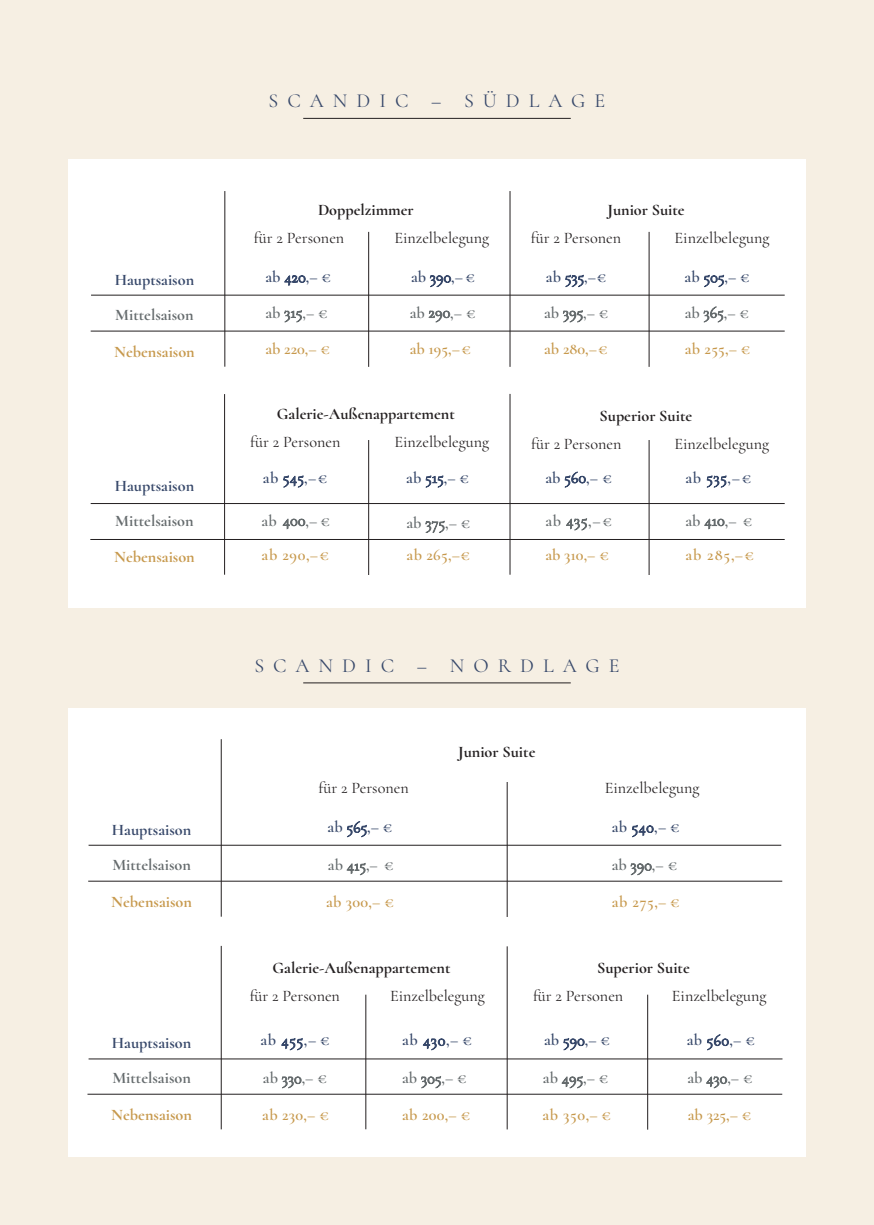
<style>
.page{position:relative;width:874px;height:1225px;background:#fff}
.page>*{position:absolute;margin:0;border:0;box-sizing:border-box;transform-origin:0 0}
.t1{font:20px "Cormorant";letter-spacing:.45em;color:#37486a}
.t2{font:16.2px "Cormorant";color:#231f20}
.t3{font:600 16.2px "Cormorant";color:#37486a}
.t4{font:600 16.2px "Cormorant";color:#656b6d}
.t5{font:600 16.2px "Cormorant";letter-spacing:.02em;color:#c7994d}
.t6{font:700 16.2px "Cormorant";color:#231f20}
.t7{font:700 16.2px "Cormorant";color:#656b6d}
.t8{font:700 16.2px "Cormorant";color:#37486a}
.t9{font:700 16.2px "Cormorant";color:#c7994d}
.s1{font-weight:400}
.s2{font-weight:300}
</style>
<div class="page">
<div style="left:0;top:0;width:873px;height:1225px;background:#f6efe3"></div>
<div style="left:68px;top:159px;width:737px;height:448px;background:#fff"></div>
<hr style="left:509px;top:191px;width:1px;height:176px;background:#231f20">
<hr style="left:224px;top:191px;width:1px;height:176px;background:#231f20">
<hr style="left:509px;top:394px;width:1px;height:181px;background:#231f20">
<hr style="left:224px;top:394px;width:1px;height:181px;background:#231f20">
<hr style="left:368px;top:440px;width:1px;height:135px;background:#231f20">
<hr style="left:368px;top:232px;width:1px;height:135px;background:#231f20">
<hr style="left:648px;top:440px;width:1px;height:135px;background:#231f20">
<hr style="left:648px;top:232px;width:1px;height:135px;background:#231f20">
<hr style="left:91px;top:295px;width:693px;height:1px;background:#231f20">
<hr style="left:91px;top:503px;width:693px;height:1px;background:#231f20">
<hr style="left:91px;top:331px;width:693px;height:1px;background:#231f20">
<hr style="left:90px;top:539px;width:694px;height:1px;background:#231f20">
<hr style="left:303px;top:118px;width:267px;height:1px;background:#231f20">
<hr style="left:303px;top:682px;width:267px;height:1px;background:#231f20">
<div style="left:68px;top:708px;width:737px;height:448px;background:#fff"></div>
<hr style="left:221px;top:739px;width:1px;height:177px;background:#231f20">
<hr style="left:221px;top:946px;width:1px;height:183px;background:#231f20">
<hr style="left:506px;top:946px;width:1px;height:183px;background:#231f20">
<hr style="left:506px;top:782px;width:1px;height:135px;background:#231f20">
<hr style="left:365px;top:994px;width:1px;height:135px;background:#231f20">
<hr style="left:647px;top:994px;width:1px;height:135px;background:#231f20">
<hr style="left:88px;top:845px;width:692px;height:1px;background:#231f20">
<hr style="left:88px;top:1058px;width:694px;height:1px;background:#231f20">
<hr style="left:88px;top:881px;width:693px;height:1px;background:#231f20">
<hr style="left:87px;top:1093px;width:694px;height:1px;background:#231f20">
<p class="t1" style="left:268px;top:88px;width:338px">SCANDIC – SÜDLAGE</p>
<p class="t6" style="left:318px;top:200px;width:97px">Doppelzimmer</p>
<p class="t2" style="left:254px;top:228px;width:92px">für 2 Personen</p>
<p class="t2" style="left:394px;top:228px;width:96px">Einzelbelegung</p>
<p class="t6" style="left:607px;top:200px;width:79px">Junior Suite</p>
<p class="t2" style="left:530px;top:228px;width:92px">für 2 Personen</p>
<p class="t2" style="left:674px;top:228px;width:96px">Einzelbelegung</p>
<p class="t8" style="left:115px;top:270px;width:81px">Hauptsaison</p>
<p class="t3" style="left:265px;top:267px;width:67px">ab <span class="s1">420</span>,– €</p>
<p class="t3" style="left:411px;top:267px;width:65px">ab <span class="s1">390</span>,– €</p>
<p class="t3" style="left:545px;top:267px;width:62px">ab <span class="s1">535</span>,– €</p>
<p class="t3" style="left:684px;top:267px;width:66px">ab <span class="s1">505</span>,– €</p>
<p class="t7" style="left:115px;top:305px;width:80px">Mittelsaison</p>
<p class="t4" style="left:265px;top:302px;width:64px">ab <span class="s1">315</span>,– €</p>
<p class="t4" style="left:409px;top:302px;width:67px">ab <span class="s1">290</span>,– €</p>
<p class="t4" style="left:544px;top:302px;width:66px">ab <span class="s1">395</span>,– €</p>
<p class="t4" style="left:684px;top:302px;width:66px">ab <span class="s1">365</span>,– €</p>
<p class="t9" style="left:114px;top:341px;width:82px">Nebensaison</p>
<p class="t5" style="left:265px;top:338px;width:66px">ab 220,– €</p>
<p class="t5" style="left:409px;top:338px;width:63px">ab 195,– €</p>
<p class="t5" style="left:544px;top:338px;width:65px">ab 280,– €</p>
<p class="t5" style="left:684px;top:338px;width:67px">ab 255,– €</p>
<p class="t6" style="left:277px;top:404px;width:179px">Galerie-Außenappartement</p>
<p class="t2" style="left:250px;top:432px;width:92px">für 2 Personen</p>
<p class="t2" style="left:394px;top:432px;width:96px">Einzelbelegung</p>
<p class="t6" style="left:599px;top:405px;width:94px">Superior Suite</p>
<p class="t2" style="left:531px;top:434px;width:92px">für 2 Personen</p>
<p class="t2" style="left:674px;top:434px;width:96px">Einzelbelegung</p>
<p class="t8" style="left:115px;top:475px;width:81px">Hauptsaison</p>
<p class="t3" style="left:263px;top:467px;width:66px">ab <span class="s1">545</span>,– €</p>
<p class="t3" style="left:406px;top:467px;width:64px">ab <span class="s1">515</span>,– €</p>
<p class="t3" style="left:545px;top:467px;width:68px">ab <span class="s1">560</span>,– €</p>
<p class="t3" style="left:685px;top:467px;width:67px">ab <span class="s1">535</span>,– €</p>
<p class="t7" style="left:115px;top:510px;width:80px">Mittelsaison</p>
<p class="t4" style="left:261px;top:510px;width:70px">ab <span class="s1">400</span>,– €</p>
<p class="t4" style="left:406px;top:513px;width:65px">ab <span class="s2">375</span>,– €</p>
<p class="t4" style="left:545px;top:510px;width:68px">ab <span class="s1">435</span>,– €</p>
<p class="t4" style="left:685px;top:510px;width:68px">ab <span class="s1">410</span>,– €</p>
<p class="t9" style="left:114px;top:547px;width:82px">Nebensaison</p>
<p class="t5" style="left:261px;top:545px;width:69px">ab 290,– €</p>
<p class="t5" style="left:406px;top:545px;width:65px">ab 265,– €</p>
<p class="t5" style="left:545px;top:545px;width:65px">ab 310,– €</p>
<p class="t5" style="left:685px;top:545px;width:70px">ab 285,– €</p>
<p class="t1" style="left:254px;top:653px;width:366px">SCANDIC – NORDLAGE</p>
<p class="t6" style="left:458px;top:742px;width:79px">Junior Suite</p>
<p class="t2" style="left:318px;top:778px;width:92px">für 2 Personen</p>
<p class="t2" style="left:604px;top:778px;width:96px">Einzelbelegung</p>
<p class="t8" style="left:112px;top:820px;width:81px">Hauptsaison</p>
<p class="t3" style="left:327px;top:817px;width:66px">ab <span class="s1">565</span>,– €</p>
<p class="t3" style="left:611px;top:817px;width:69px">ab <span class="s1">540</span>,– €</p>
<p class="t7" style="left:112px;top:855px;width:80px">Mittelsaison</p>
<p class="t4" style="left:328px;top:855px;width:67px">ab <span class="s1">415</span>,– €</p>
<p class="t4" style="left:611px;top:855px;width:67px">ab <span class="s1">390</span>,– €</p>
<p class="t9" style="left:111px;top:891px;width:82px">Nebensaison</p>
<p class="t5" style="left:326px;top:891px;width:69px">ab 300,– €</p>
<p class="t5" style="left:611px;top:891px;width:69px">ab 275,– €</p>
<p class="t6" style="left:272px;top:958px;width:179px">Galerie-Außenappartement</p>
<p class="t2" style="left:249px;top:986px;width:92px">für 2 Personen</p>
<p class="t2" style="left:390px;top:986px;width:96px">Einzelbelegung</p>
<p class="t6" style="left:596px;top:958px;width:94px">Superior Suite</p>
<p class="t2" style="left:532px;top:986px;width:92px">für 2 Personen</p>
<p class="t2" style="left:671px;top:986px;width:96px">Einzelbelegung</p>
<p class="t8" style="left:112px;top:1033px;width:81px">Hauptsaison</p>
<p class="t3" style="left:260px;top:1030px;width:71px">ab <span class="s1">455</span>,– €</p>
<p class="t3" style="left:402px;top:1030px;width:71px">ab <span class="s1">430</span>,– €</p>
<p class="t3" style="left:544px;top:1030px;width:67px">ab <span class="s1">590</span>,– €</p>
<p class="t3" style="left:686px;top:1030px;width:70px">ab <span class="s1">560</span>,– €</p>
<p class="t7" style="left:112px;top:1068px;width:80px">Mittelsaison</p>
<p class="t4" style="left:263px;top:1068px;width:65px">ab <span class="s1">330</span>,– €</p>
<p class="t4" style="left:402px;top:1068px;width:66px">ab <span class="s1">305</span>,– €</p>
<p class="t4" style="left:542px;top:1068px;width:67px">ab <span class="s1">495</span>,– €</p>
<p class="t4" style="left:687px;top:1068px;width:67px">ab <span class="s1">430</span>,– €</p>
<p class="t9" style="left:111px;top:1104px;width:82px">Nebensaison</p>
<p class="t5" style="left:262px;top:1104px;width:68px">ab 230,– €</p>
<p class="t5" style="left:402px;top:1104px;width:69px">ab 200,– €</p>
<p class="t5" style="left:542px;top:1104px;width:70px">ab 350,– €</p>
<p class="t5" style="left:687px;top:1104px;width:65px">ab 325,– €</p>
</div>
